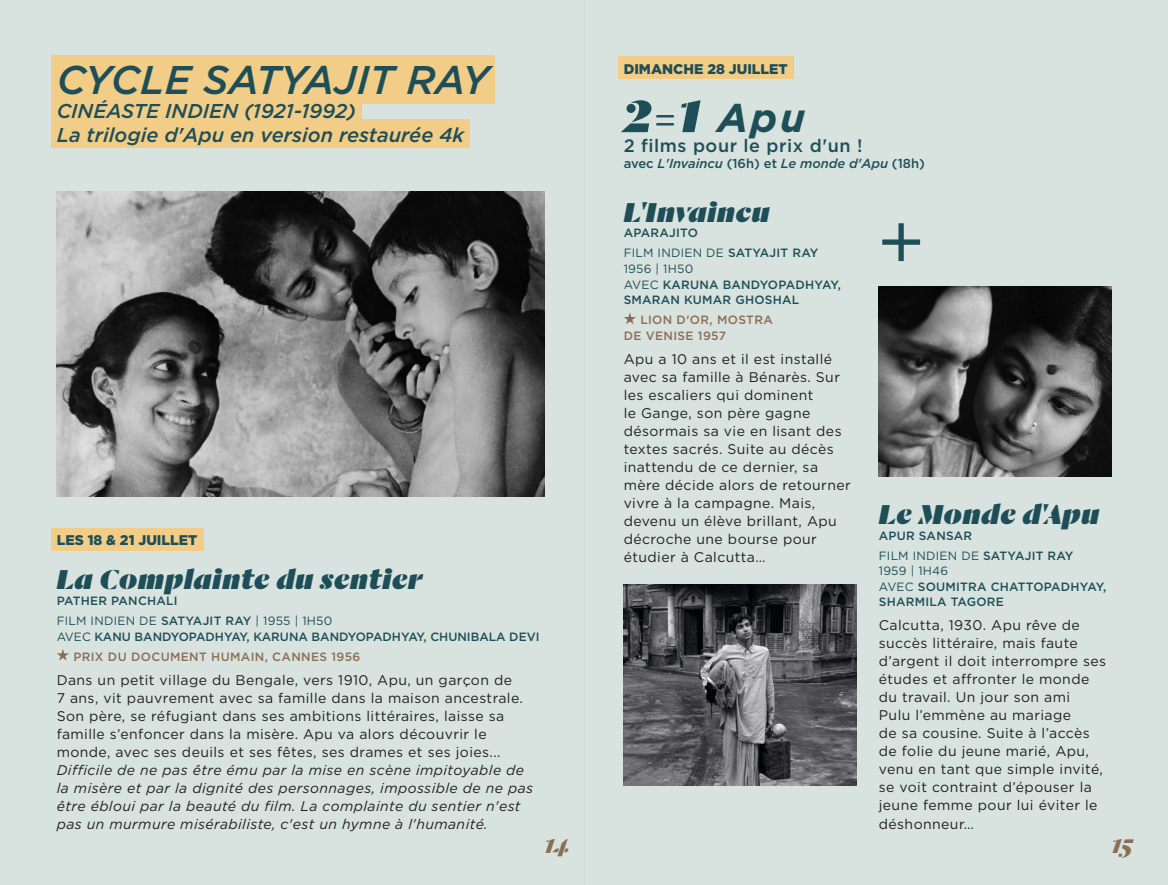
<style>
.page{position:relative;width:1168px;height:885px;background:#fff}
.page>*{position:absolute;margin:0;border:0;box-sizing:border-box;transform-origin:0 0}
.t1{font:italic 900 108px "Dala Moa";color:#1e4f59}
.t2{font:italic 900 50px "Dala Moa";color:#1e4f59}
.Style_de_paragraphe_2{font:italic 500 40px "Gotham";letter-spacing:-.005em;color:#1e4f59}
.t3{font:italic 900 30px "Dala Moa";letter-spacing:.03em;color:#1e4f59}
._01_DATE_LIEU_G{font:italic 700 30px "Dala Moa";color:#8c6e54}
.Style_de_paragraphe_2-2{font:italic 500 20px "Gotham";color:#1e4f59}
.t4{font:500 18px "Gotham";letter-spacing:.03em;color:#1e4f59}
.t5{font:14px/18px "Gotham";letter-spacing:.03em;color:#231f20}
.t6{font:italic 14px/18px "Gotham";letter-spacing:.03em;color:#231f20}
.Style_de_paragraphe_2-3{font:900 14px "Gotham";color:#1e4f59}
.t7{font:italic 500 13px "Gotham";color:#1e4f59}
.t8{font:500 12px/15.6px "Gotham";letter-spacing:.02em;color:#1e4f59}
.t9{font:12px "Gotham";letter-spacing:.02em;color:#1e4f59}
.t10{font:500 12px/15.6px "Gotham";letter-spacing:.03em;color:#8c6e54}
.t11{font:500 12px "Gotham";color:#1e4f59}
.s1{font-weight:500}
.s2{font-weight:400}
.s3{font-family:"Gotham";font-weight:700;font-size:40px}
.s4{font-style:normal}
</style>
<div class="page">
<div style="left:584px;top:0;width:584px;height:884px;background:#d8e2de"></div>
<div style="left:0;top:0;width:584px;height:884px;background:#d8e2de"></div>
<div style="left:51px;top:55px;width:443px;height:49px;background:#f2cd88"></div>
<div style="left:51px;top:95px;width:311px;height:29px;background:#f2cd88"></div>
<div style="left:51px;top:119px;width:419px;height:29px;background:#f2cd88"></div>
<svg style="left:624px;top:313px;width:12px;height:11px"></svg>
<div style="left:51px;top:528px;width:152px;height:22px;background:#f2cd88"></div>
<svg style="left:57px;top:649px;width:12px;height:11px"></svg>
<img style="left:57px;top:191px;width:487px;height:305px">
<img style="left:879px;top:286px;width:232px;height:190px">
<img style="left:624px;top:584px;width:232px;height:201px">
<div style="left:618px;top:57px;width:175px;height:22px;background:#f2cd88"></div>
<p class="Style_de_paragraphe_2" style="left:57px;top:53px;width:433px">CYCLE SATYAJIT RAY</p>
<p class="Style_de_paragraphe_2-2" style="left:57px;top:97px;width:301px">CINÉASTE INDIEN (1921-1992)</p>
<p class="Style_de_paragraphe_2-2" style="left:57px;top:121px;width:409px">La trilogie d'Apu en version restaurée 4k</p>
<p class="Style_de_paragraphe_2-3" style="left:57px;top:530px;width:142px">LES 18 &amp; 21 JUILLET</p>
<p class="t3" style="left:57px;top:559px;width:367px">La Complainte du sentier</p>
<p class="t8" style="left:57px;top:592px;width:122px">PATHER PANCHALI</p>
<p class="t9" style="left:57px;top:613px;width:277px">FILM INDIEN DE <span class="s1">SATYAJIT RAY</span> | 1955 | 1H50</p>
<p class="t11" style="left:57px;top:628px;width:484px"><span class="s2">AVEC</span> KANU BANDYOPADHYAY, KARUNA BANDYOPADHYAY, CHUNIBALA DEVI</p>
<p class="t10" style="left:73px;top:648px;width:289px">PRIX DU DOCUMENT HUMAIN, CANNES 1956</p>
<p class="t5" style="left:57px;top:670px;width:468px">Dans un petit village du Bengale, vers 1910, Apu, un garçon de 7 ans, vit pauvrement avec sa famille dans la maison ancestrale.<br>Son père, se réfugiant dans ses ambitions littéraires, laisse sa famille s’enfoncer dans la misère. Apu va alors découvrir le monde, avec ses deuils et ses fêtes, ses drames et ses joies...</p>
<p class="t6" style="left:57px;top:760px;width:478px">Difficile de ne pas être ému par la mise en scène impitoyable de la misère et par la dignité des personnages, impossible de ne pas être ébloui par la beauté du film. La complainte du sentier n'est pas un murmure misérabiliste, c'est un hymne à l'humanité.</p>
<p class="Style_de_paragraphe_2-3" style="left:624px;top:59px;width:166px">DIMANCHE 28 JUILLET</p>
<p class="t2" style="left:624px;top:81px;width:182px">2=1 <span class="s3">Apu</span></p>
<p class="t4" style="left:624px;top:134px;width:240px">2 films pour le prix d'un !</p>
<p class="t7" style="left:624px;top:155px;width:303px"><span class="s4">avec</span> L'Invaincu <span class="s4">(16h) et</span> Le monde d'Apu <span class="s4">(18h)</span></p>
<p class="t3" style="left:624px;top:191px;width:147px">L'Invaincu</p>
<p class="t8" style="left:624px;top:225px;width:76px">APARAJITO</p>
<p class="t9" style="left:624px;top:245px;width:196px">FILM INDIEN DE <span class="s1">SATYAJIT RAY</span></p>
<p class="t9" style="left:624px;top:261px;width:71px">1956 | 1H50</p>
<p class="t8" style="left:624px;top:276px;width:219px"><span class="s2">AVEC</span> KARUNA BANDYOPADHYAY,<br>SMARAN KUMAR GHOSHAL</p>
<p class="t10" style="left:624px;top:312px;width:151px;text-indent:17px">LION D'OR, MOSTRA<br>DE VENISE 1957</p>
<p class="t5" style="left:624px;top:349px;width:229px">Apu a 10 ans et il est installé avec sa famille à Bénarès. Sur les escaliers qui dominent<br>le Gange, son père gagne désormais sa vie en lisant des textes sacrés. Suite au décès inattendu de ce dernier, sa mère décide alors de retourner vivre à la campagne. Mais, devenu un élève brillant, Apu décroche une bourse pour étudier à Calcutta…</p>
<p class="t1" style="left:879px;top:158px;width:47px">+</p>
<p class="t3" style="left:879px;top:493px;width:222px">Le Monde d'Apu</p>
<p class="t8" style="left:879px;top:527px;width:95px">APUR SANSAR</p>
<p class="t9" style="left:879px;top:547px;width:196px">FILM INDIEN DE <span class="s1">SATYAJIT RAY</span></p>
<p class="t9" style="left:879px;top:563px;width:71px">1959 | 1H46</p>
<p class="t8" style="left:879px;top:578px;width:229px"><span class="s2">AVEC</span> SOUMITRA CHATTOPADHYAY,<br>SHARMILA TAGORE</p>
<p class="t5" style="left:879px;top:616px;width:229px">Calcutta, 1930. Apu rêve de succès littéraire, mais faute d’argent il doit interrompre ses études et affronter le monde du travail. Un jour son ami<br>Pulu l’emmène au mariage<br>de sa cousine. Suite à l’accès de folie du jeune marié, Apu, venu en tant que simple invité, se voit contraint d’épouser la jeune femme pour lui éviter le déshonneur…</p>
<p class="_01_DATE_LIEU_G" style="left:544px;top:823px;width:25px">14</p>
<p class="_01_DATE_LIEU_G" style="left:1111px;top:823px;width:23px">15</p>
</div>
